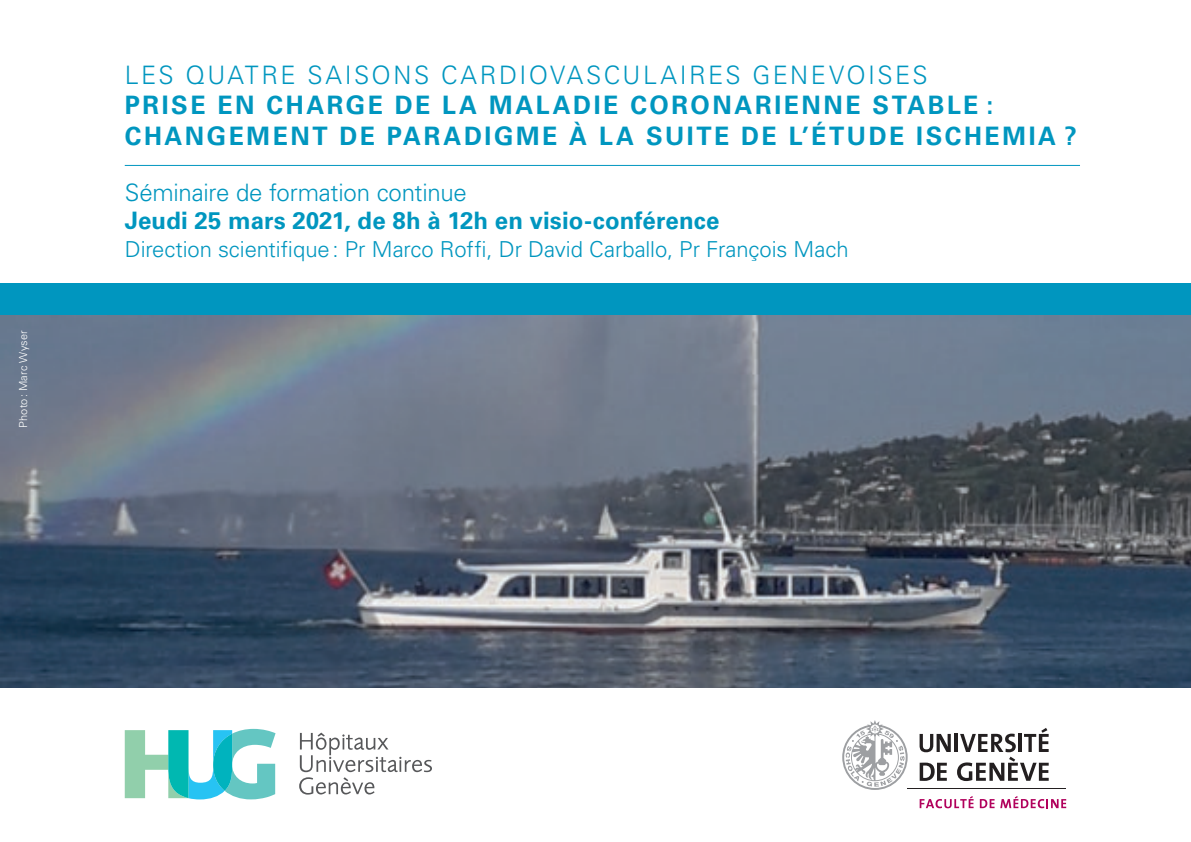
<style>
.page{position:relative;width:1191px;height:842px;background:#fff}
.page>*{position:absolute;margin:0;border:0;box-sizing:border-box;transform-origin:0 0}
.t1{font:700 25.4px/30.6px "Univers LT Std";letter-spacing:.1em;color:#0096bf}
.t2{font:300 25.4px "Univers LT Std";letter-spacing:.095em;color:#0096bf}
.t3{font:700 24px "Univers LT Std";letter-spacing:.005em;color:#0096bf}
.t4{font:300 24px "Univers LT Std";letter-spacing:-.01em;color:#0096bf}
.t5{font:300 22px "Univers LT Std";letter-spacing:-.005em;color:#0096bf}
.t6{font:300 11px "Univers LT Std";letter-spacing:.01em;color:#fff}
</style>
<div class="page">
<img style="left:0;top:315px;width:1191px;height:372px">
<div style="left:0;top:283px;width:1191px;height:32px;background:#0096bf"></div>
<svg style="left:125px;top:729px;width:150px;height:70px"></svg>
<svg style="left:299px;top:733px;width:133px;height:62px"></svg>
<svg style="left:919px;top:734px;width:31px;height:18px"></svg>
<hr style="left:954px;top:734px;width:4px;height:18px;background:#231f20">
<svg style="left:919px;top:763px;width:27px;height:18px"></svg>
<svg style="left:957px;top:728px;width:91px;height:53px"></svg>
<svg style="left:842px;top:720px;width:65px;height:70px"></svg>
<hr style="left:907px;top:788px;width:159px;height:1px;background:#231f20">
<svg style="left:919px;top:796px;width:54px;height:12px"></svg>
<svg style="left:979px;top:799px;width:15px;height:9px"></svg>
<svg style="left:1000px;top:796px;width:66px;height:12px"></svg>
<hr style="left:125px;top:165px;width:955px;height:1px;background:#0096bf">
<p class="t6" style="left:17px;top:428px;width:99px;rotate:-90deg">Photo: Marc Wyser</p>
<p class="t2" style="left:125px;top:60px;width:804px">LES QUATRE SAISONS CARDIOVASCULAIRES GENEVOISES</p>
<p class="t1" style="left:125px;top:90px;width:953px">PRISE EN CHARGE DE LA MALADIE CORONARIENNE STABLE :<br>CHANGEMENT DE PARADIGME À LA SUITE DE L’ÉTUDE ISCHEMIA ?</p>
<p class="t4" style="left:125px;top:178px;width:343px">Séminaire de formation continue</p>
<p class="t3" style="left:125px;top:207px;width:596px">Jeudi 25 mars 2021, de 8h à 12h en visio-conférence</p>
<p class="t5" style="left:125px;top:236px;width:725px">Direction scientifique: Pr Marco Roffi, Dr David Carballo, Pr François Mach</p>
</div>
